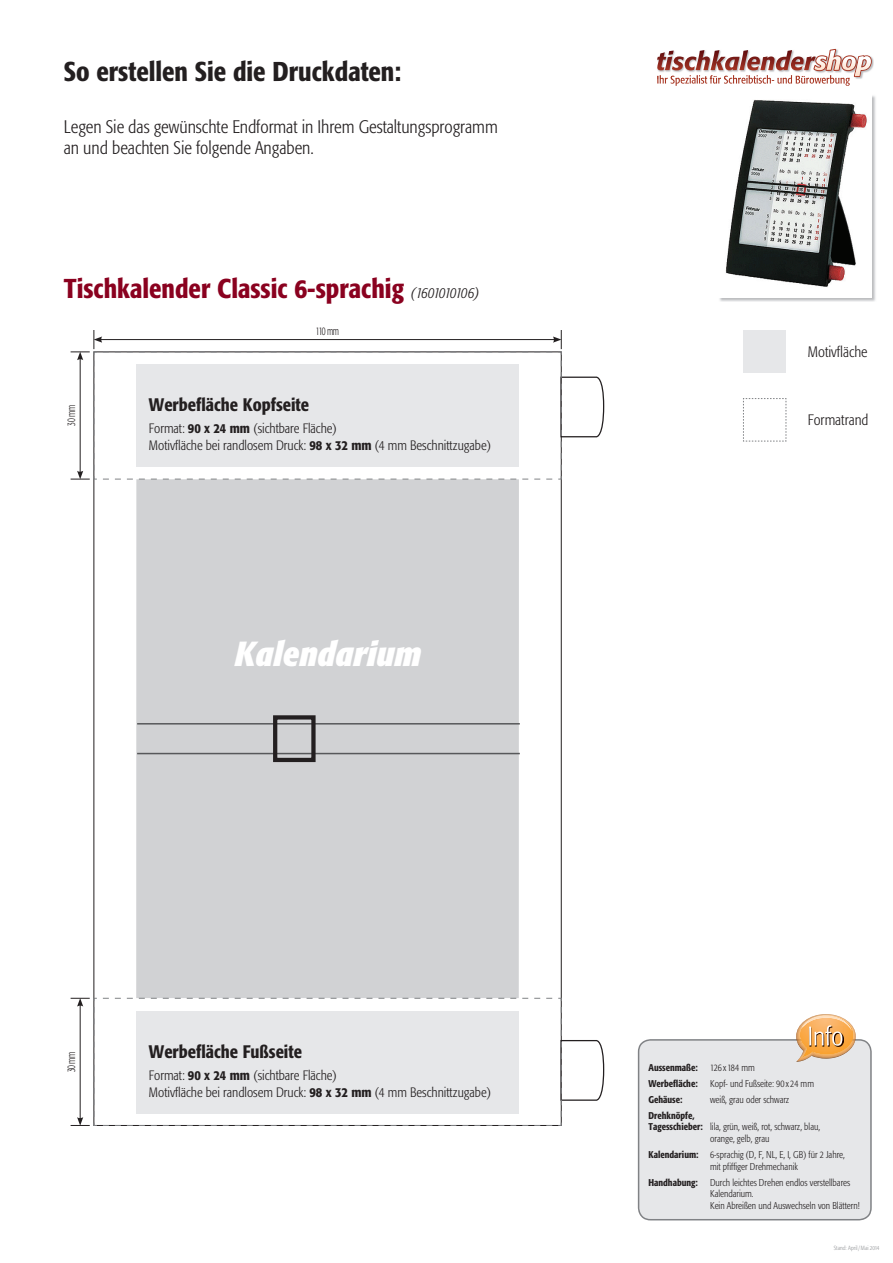
<style>
.page{position:relative;width:893px;height:1263px;background:#fff}
.page>*{position:absolute;margin:0;border:0;box-sizing:border-box;transform-origin:0 0}
.t1{font:italic 700 condensed 34.5px "Formata";color:#fff}
.t2{font:500 condensed 27px "Formata";color:#8a011f}
.t3{font:500 condensed 27px "Formata";color:#231f20}
.t4{font:300 condensed 18px/21.6px "Formata";color:#231f20}
.t5{font:500 condensed 18px "Formata";color:#231f20}
.t6{font:300 condensed 15px "Formata";color:#231f20}
.t7{font:300 condensed 13.5px/16.2px "Formata";color:#231f20}
.t8{font:300 condensed 11.4px "Formata";letter-spacing:-.03em;color:#231f20;scale:.77 1}
.t9{font:300 condensed 9.75px/11.7px "Formata";color:#231f20}
.t10{font:500 condensed 9.75px "Formata";color:#231f20}
.t11{font:300 condensed 6px "Formata";color:#939598}
.s1{font-weight:300;font-style:italic;font-size:15px;color:#231f20}
.s2{font-weight:500}
</style>
<div class="page">
<svg style="left:657px;top:48px;width:215px;height:38px"></svg>
<img style="left:719px;top:95px;width:157px;height:207px">
<img style="left:719px;top:95px;width:153px;height:202px">
<div style="left:743px;top:330px;width:43px;height:43px;background:#e6e7e9"></div>
<svg style="left:743px;top:398px;width:44px;height:44px"></svg>
<svg style="left:638px;top:1014px;width:234px;height:206px"></svg>
<div style="left:136px;top:479px;width:383px;height:519px;background:#d1d2d4"></div>
<hr style="left:137px;top:723px;width:383px;height:1px;background:#57585a">
<hr style="left:137px;top:753px;width:383px;height:1px;background:#57585a">
<div style="left:273px;top:715px;width:43px;height:47px;border:4px solid #231f20"></div>
<svg style="left:71px;top:998px;width:534px;height:128px"></svg>
<svg style="left:71px;top:330px;width:534px;height:150px"></svg>
<svg style="left:94px;top:351px;width:468px;height:128px"></svg>
<h2 class="t3" style="left:64px;top:55px;width:339px">So erstellen Sie die Druckdaten:</h2>
<h3 class="t4" style="left:64px;top:116px;width:435px">Legen Sie das gewünschte Endformat in Ihrem Gestaltungsprogramm an und beachten Sie folgende Angaben.</h3>
<h2 class="t2" style="left:64px;top:272px;width:418px">Tischkalender Classic 6-sprachig <span class="s1">(1601010106)</span></h2>
<p class="t8" style="left:65px;top:426px;width:29px;rotate:-90deg">30 mm</p>
<p class="t8" style="left:316px;top:324px;width:32px">110 mm</p>
<h3 class="t5" style="left:149px;top:393px;width:162px">Werbefläche Kopfseite</h3>
<h3 class="t7" style="left:149px;top:421px;width:343px">Format: <span class="s2">90 x 24 mm</span> (sichtbare Fläche)<br>Motivfläche bei randlosem Druck: <span class="s2">98 x 32 mm</span> (4 mm Beschnittzugabe)</h3>
<h1 class="t1" style="left:234px;top:632px;width:188px">Kalendarium</h1>
<p class="t8" style="left:65px;top:1072px;width:29px;rotate:-90deg">30 mm</p>
<h3 class="t5" style="left:149px;top:1040px;width:154px">Werbefläche Fußseite</h3>
<h3 class="t7" style="left:149px;top:1068px;width:343px">Format: <span class="s2">90 x 24 mm</span> (sichtbare Fläche)<br>Motivfläche bei randlosem Druck: <span class="s2">98 x 32 mm</span> (4 mm Beschnittzugabe)</h3>
<h3 class="t6" style="left:808px;top:343px;width:61px">Motivfläche</h3>
<h3 class="t6" style="left:808px;top:412px;width:62px">Formatrand</h3>
<p class="t10" style="left:648px;top:1061px;width:51px">Aussenmaße:</p>
<p class="t9" style="left:710px;top:1062px;width:46px">126 x 184 mm</p>
<p class="t10" style="left:648px;top:1077px;width:51px">Werbefläche:</p>
<p class="t9" style="left:710px;top:1078px;width:105px">Kopf- und Fußseite: 90 x 24 mm</p>
<p class="t10" style="left:648px;top:1093px;width:36px">Gehäuse:</p>
<p class="t9" style="left:710px;top:1094px;width:81px">weiß, grau oder schwarz</p>
<p class="t10" style="left:648px;top:1109px;width:48px">Drehknöpfe,</p>
<p class="t9" style="left:648px;top:1121px;width:173px"><span class="s2">Tagesschieber:</span> lila, grün, weiß, rot, schwarz, blau,</p>
<p class="t9" style="left:710px;top:1133px;width:61px">orange, gelb, grau</p>
<p class="t9" style="left:710px;top:1149px;width:136px;text-indent:-62px"><span class="s2">Kalendarium:</span> 6-sprachig (D, F, NL, E, I, GB) für 2 Jahre, mit pfiffiger Drehmechanik</p>
<p class="t10" style="left:648px;top:1176px;width:51px">Handhabung:</p>
<p class="t9" style="left:710px;top:1176px;width:151px">Durch leichtes Drehen endlos verstellbares<br>Kalendarium.<br>Kein Abreißen und Auswechseln von Blättern!</p>
<p class="t11" style="left:834px;top:1244px;width:47px">Stand: April / Mai 2014</p>
</div>
